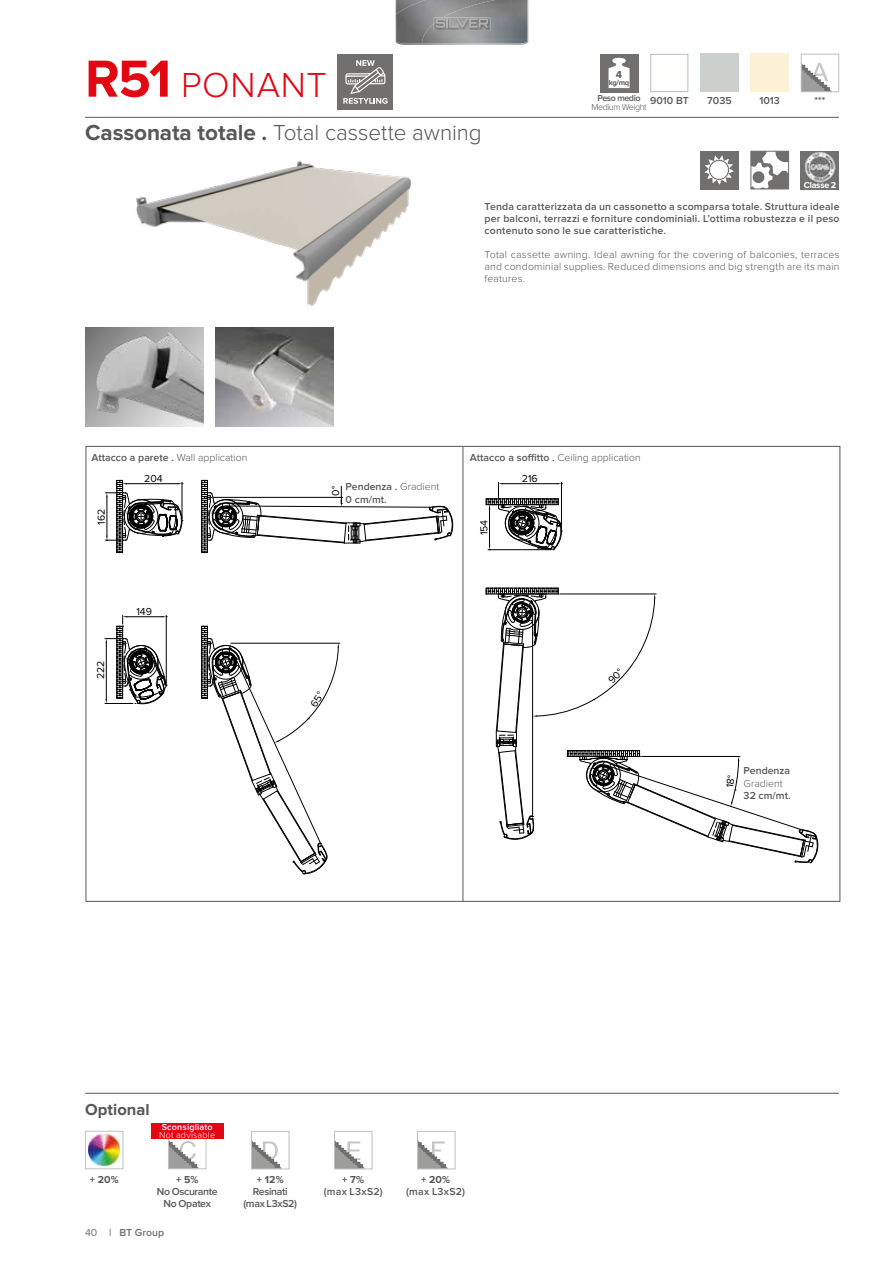
<style>
.page{position:relative;width:893px;height:1263px;background:#fff}
.page>*{position:absolute;margin:0;border:0;box-sizing:border-box;transform-origin:0 0}
.t1{font:300 36px "Proxima Nova";letter-spacing:.02em;color:#e30613}
.t2{font:300 22.5px "Proxima Nova";letter-spacing:-.005em;color:#575756}
.t3{font:700 16.5px "Proxima Nova";color:#575756}
.t4{font:600 10.5px/12px "Proxima Nova";color:#575756;text-align:justify}
.t5{font:300 10.5px/12px "Proxima Nova";letter-spacing:.02em;color:#575756;text-align:justify}
.t6{font:300 10.5px "Proxima Nova";color:#575756}
.t7{font:600 10.5px/12px "Proxima Nova";letter-spacing:-.03em;color:#575756;text-align:center}
.t8{font:10.5px "Proxima Nova";color:#000}
.t9{font:600 10.5px "Proxima Nova";letter-spacing:.025em;color:#575756}
.t10{font:700 10.5px "Proxima Nova";color:#575756}
.t11{font:600 10.5px "Proxima Nova";color:#706f6f}
.t12{font:600 9px "Proxima Nova";letter-spacing:.02em;color:#fff}
.t13{font:300 9px "Proxima Nova";letter-spacing:.025em;color:#fff}
.t14{font:300 9px "Proxima Nova";letter-spacing:-.05em;color:#575756}
.t15{font:600 9px "Proxima Nova";letter-spacing:-.05em;color:#575756}
.t16{font:700 9px "Proxima Nova";letter-spacing:-.03em;color:#fff}
.t17{font:700 7.5px "Proxima Nova";color:#575756}
.s1{font-weight:700;font-size:54px}
.s2{font-weight:700}
.s3{font-weight:300}
.s4{font-weight:600}
.s5{font-weight:400}
</style>
<div class="page">
<hr style="left:85px;top:117px;width:754px;height:1px;background:#575756">
<hr style="left:231px;top:643px;width:109px;height:1px;background:#000">
<svg style="left:201px;top:480px;width:253px;height:73px"></svg>
<svg style="left:105px;top:480px;width:78px;height:73px"></svg>
<svg style="left:486px;top:482px;width:77px;height:68px"></svg>
<svg style="left:105px;top:615px;width:62px;height:90px"></svg>
<hr style="left:463px;top:446px;width:1px;height:455px;background:#575756">
<hr style="left:85px;top:1093px;width:754px;height:1px;background:#575756">
<img style="left:88px;top:1135px;width:31px;height:30px">
<div style="left:85px;top:1131px;width:38px;height:38px;border:1px solid #c1c0c0"></div>
<img style="left:136px;top:160px;width:275px;height:146px">
<img style="left:86px;top:327px;width:117px;height:99px">
<svg style="left:170px;top:1141px;width:28px;height:26px"></svg>
<div style="left:168px;top:1131px;width:38px;height:38px;border:1px solid #c1c0c0"></div>
<svg style="left:253px;top:1141px;width:28px;height:26px"></svg>
<div style="left:251px;top:1131px;width:38px;height:38px;border:1px solid #c1c0c0"></div>
<svg style="left:336px;top:1141px;width:28px;height:26px"></svg>
<div style="left:334px;top:1131px;width:38px;height:38px;border:1px solid #c1c0c0"></div>
<svg style="left:419px;top:1141px;width:28px;height:26px"></svg>
<div style="left:417px;top:1131px;width:38px;height:38px;border:1px solid #c1c0c0"></div>
<div style="left:151px;top:1123px;width:72px;height:15px;background:#e30613"></div>
<div style="left:600px;top:54px;width:38px;height:38px;background:#71706f"></div>
<svg style="left:608px;top:58px;width:21px;height:30px"></svg>
<img style="left:216px;top:327px;width:117px;height:99px">
<div style="left:801px;top:151px;width:38px;height:38px;background:#717170"></div>
<img style="left:804px;top:151px;width:32px;height:32px">
<svg style="left:753px;top:153px;width:34px;height:34px"></svg>
<div style="left:751px;top:151px;width:38px;height:38px;border:1px solid #706f6f"></div>
<div style="left:700px;top:151px;width:39px;height:38px;background:#71706f"></div>
<svg style="left:705px;top:156px;width:29px;height:28px"></svg>
<svg style="left:803px;top:63px;width:27px;height:27px"></svg>
<div style="left:801px;top:54px;width:38px;height:38px;border:1px solid #c1c0c0"></div>
<div style="left:650px;top:54px;width:38px;height:38px;background:#fefefd;border:1px solid #c1c0c0"></div>
<div style="left:751px;top:54px;width:38px;height:38px;background:#faf1d7"></div>
<div style="left:700px;top:54px;width:39px;height:38px;background:#cbd0cc"></div>
<div style="left:337px;top:54px;width:56px;height:55px;background:#71706f"></div>
<svg style="left:343px;top:60px;width:45px;height:44px"></svg>
<img style="left:396px;top:0;width:26px;height:14px">
<img style="left:396px;top:14px;width:26px;height:31px">
<img style="left:422px;top:0;width:106px;height:45px">
<img style="left:434px;top:18px;width:56px;height:13px">
<svg style="left:434px;top:18px;width:54px;height:10px"></svg>
<svg style="left:486px;top:588px;width:333px;height:276px"></svg>
<svg style="left:201px;top:626px;width:138px;height:248px"></svg>
<h1 class="t1" style="left:85px;top:68px;width:243px"><span class="s1">R51</span> PONANT</h1>
<h2 class="t2" style="left:85px;top:122px;width:398px"><span class="s2">Cassonata totale .</span> Total cassette awning</h2>
<p class="t10" style="left:616px;top:69px;width:8px">4</p>
<p class="t17" style="left:609px;top:79px;width:22px">kg/mq</p>
<p class="t15" style="left:597px;top:93px;width:45px">Peso medio</p>
<p class="t14" style="left:591px;top:102px;width:57px">Medium Weight</p>
<p class="t4" style="left:650px;top:95px;width:40px">9010 BT</p>
<p class="t4" style="left:707px;top:95px;width:26px">7035</p>
<p class="t4" style="left:759px;top:95px;width:22px">1013</p>
<p class="t4" style="left:814px;top:95px;width:12px">***</p>
<p class="t16" style="left:804px;top:181px;width:34px">Classe 2</p>
<p class="t4" style="left:484px;top:201px;width:357px">Tenda caratterizzata da un cassonetto a scomparsa totale. Struttura ideale per balconi, terrazzi e forniture condominiali. L’ottima robustezza e il peso contenuto sono le sue caratteristiche.</p>
<p class="t5" style="left:484px;top:249px;width:356px">Total cassette awning. Ideal awning for the covering of balconies, terraces and condominial supplies. Reduced dimensions and big strength are its main features.</p>
<p class="t4" style="left:91px;top:452px;width:157px">Attacco a parete . <span class="s3">Wall application</span></p>
<p class="t6" style="left:470px;top:453px;width:172px"><span class="s4">Attacco a soffitto .</span> Ceiling application</p>
<p class="t8" style="left:97px;top:525px;width:17px;rotate:-90deg">162</p>
<p class="t8" style="left:96px;top:679px;width:20px;rotate:-90deg">222</p>
<p class="t8" style="left:144px;top:473px;width:20px">204</p>
<p class="t8" style="left:522px;top:473px;width:17px">216</p>
<p class="t8" style="left:479px;top:535px;width:17px;rotate:-90deg">154</p>
<p class="t4" style="left:346px;top:481px;width:95px;line-height:12.6px">Pendenza . <span class="s3">Gradient<br></span>0 cm/mt.</p>
<p class="t8" style="left:331px;top:495px;width:11px;rotate:-90deg">0°</p>
<p class="t8" style="left:136px;top:606px;width:17px">149</p>
<h3 class="t3" style="left:85px;top:1102px;width:66px">Optional</h3>
<p class="t12" style="left:162px;top:1123px;width:53px">Sconsigliato</p>
<p class="t13" style="left:159px;top:1131px;width:57px">Not advisable</p>
<p class="t10" style="left:90px;top:1174px;width:31px">+ 20%</p>
<p class="t10" style="left:176px;top:1174px;width:24px">+ 5%</p>
<p class="t7" style="left:157px;top:1185px;width:62px">No Oscurante<br>No Opatex</p>
<p class="t11" style="left:85px;top:1227px;width:81px"><span class="s5">40</span> | BT Group</p>
<p class="t10" style="left:257px;top:1174px;width:28px">+ 12%</p>
<p class="t7" style="left:243px;top:1185px;width:55px">Resinati (max L3xS2)</p>
<p class="t10" style="left:342px;top:1174px;width:23px">+ 7%</p>
<p class="t9" style="left:324px;top:1186px;width:60px">(max L3xS2)</p>
<p class="t10" style="left:421px;top:1174px;width:31px">+ 20%</p>
<p class="t9" style="left:406px;top:1186px;width:60px">(max L3xS2)</p>
<p class="t4" style="left:744px;top:765px;width:48px">Pendenza</p>
<p class="t6" style="left:744px;top:778px;width:41px">Gradient</p>
<p class="t4" style="left:744px;top:790px;width:48px">32 cm/mt.</p>
</div>
